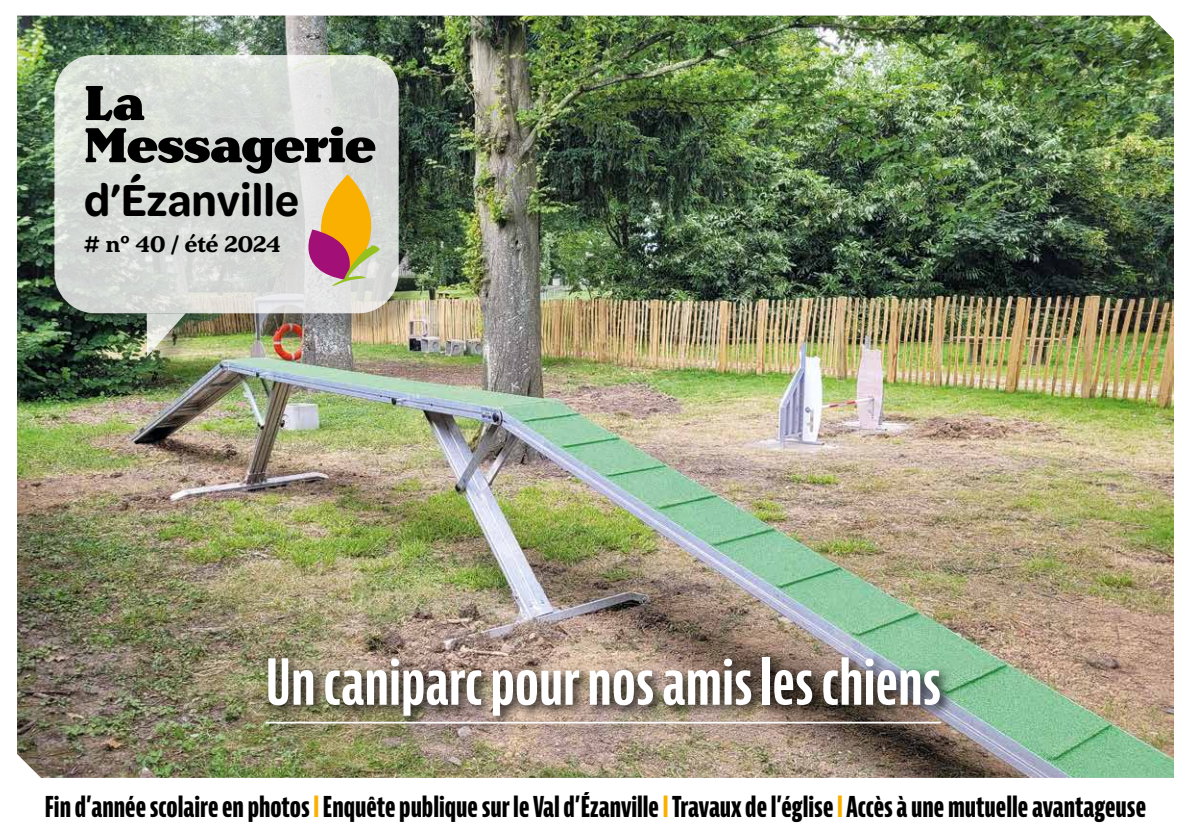
<style>
.page{position:relative;width:1191px;height:840px;background:#fff}
.page>*{position:absolute;margin:0;border:0;box-sizing:border-box;transform-origin:0 0}
.t1{font:700 extra-condensed 61.8px "Bernina Sans";color:#fff}
.t2{font:900 51.8px/42.2px "Henriette";letter-spacing:-.005em;color:#000}
.t3{font:600 47.8px "Omnes Semi Cond";color:#000}
.t4{font:700 extra-condensed 28px "Bernina Sans";color:#000}
.t5{font:700 23.8px "Henriette";letter-spacing:-.005em;color:#000}
.s1{color:#f9b000}
</style>
<div class="page">
<img style="left:17px;top:16px;width:1157px;height:761px">
<div style="left:57px;top:58px;width:366px;height:321px;background:#000;opacity:.31"></div>
<svg style="left:54px;top:55px;width:345px;height:258px;background:#d7dad6"></svg>
<svg style="left:288px;top:174px;width:113px;height:112px;background:#d5b897"></svg>
<svg style="left:147px;top:313px;width:39px;height:43px;background:#b5b8a3"></svg>
<div style="left:262px;top:651px;width:692px;height:86px;background:#000;opacity:.9"></div>
<svg style="left:265px;top:721px;width:676px;height:2px"></svg>
<h2 class="t2" style="left:84px;top:83px;width:293px">La<br>Messagerie</h2>
<h3 class="t3" style="left:84px;top:167px;width:216px">d’Ézanville</h3>
<p class="t5" style="left:84px;top:230px;width:198px"># n° 40 / été 2024</p>
<h1 class="t1" style="left:265px;top:646px;width:677px">Un caniparc pour nos amis les chiens</h1>
<p class="t4" style="left:45px;top:790px;width:1102px">Fin d’année scolaire en photos <span class="s1">l</span> Enquête publique sur le Val d’Ézanville <span class="s1">l</span> Travaux de l’église <span class="s1">l</span> Accès à une mutuelle avantageuse</p>
</div>
